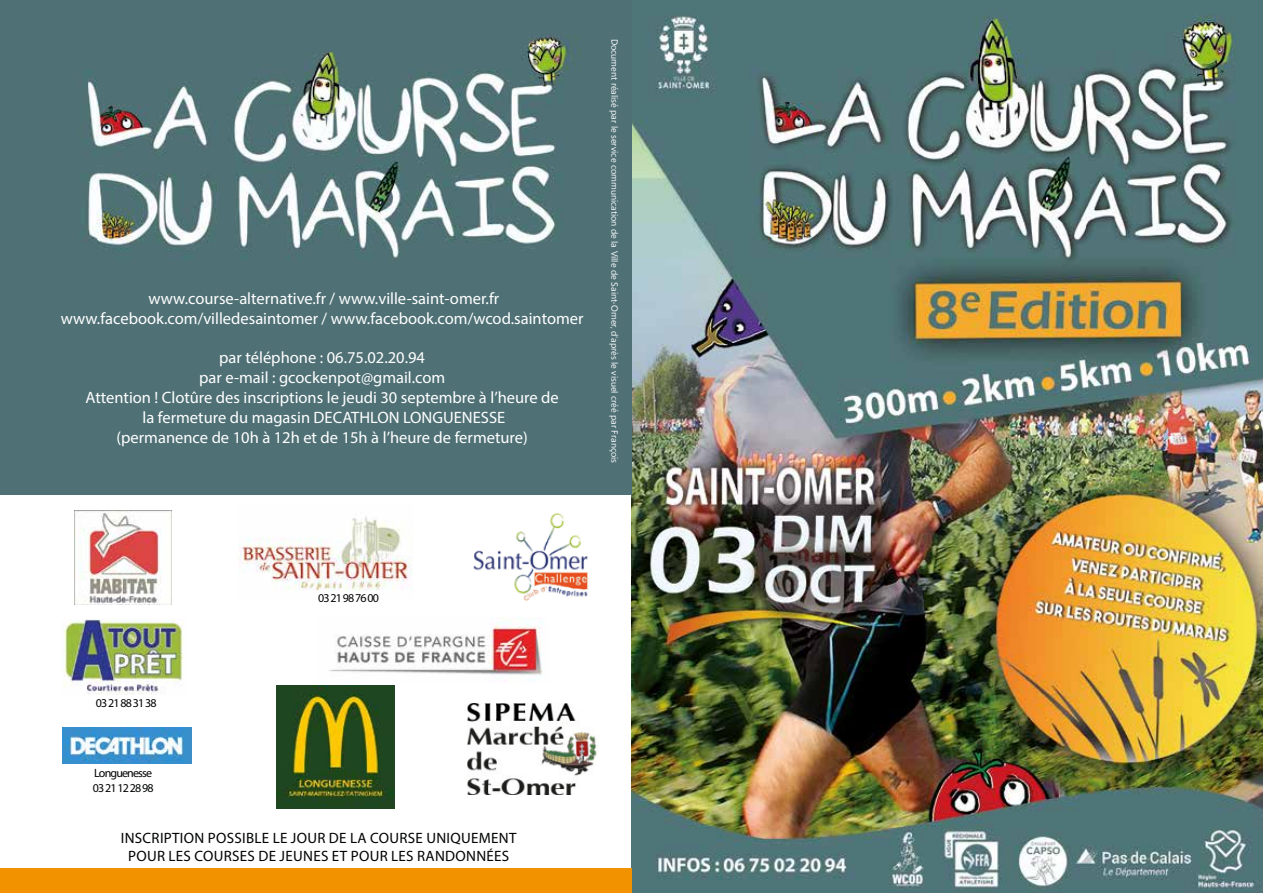
<style>
.page{position:relative;width:1263px;height:893px;background:#fff}
.page>*{position:absolute;margin:0;border:0;box-sizing:border-box;transform-origin:0 0}
.t1{font:16.5px/19.8px "Myriad Pro";color:#fff;text-align:center}
.t2{font:15px/18px "Myriad Pro";letter-spacing:.02em;color:#010202;text-align:center}
.t3{font:12px/14.4px "Myriad Pro";letter-spacing:-.07em;color:#010202}
.t4{font:9px "Nirmala UI";color:#fff}
</style>
<div class="page">
<img style="left:632px;top:0;width:631px;height:893px">
<div style="left:0;top:0;width:632px;height:494px;background:#4f7175"></div>
<img style="left:88px;top:35px;width:488px;height:225px">
<img style="left:239px;top:516px;width:173px;height:75px">
<img style="left:473px;top:512px;width:116px;height:89px">
<img style="left:63px;top:619px;width:120px;height:76px">
<img style="left:276px;top:685px;width:119px;height:124px">
<div style="left:0;top:868px;width:632px;height:25px;background:#f39200"></div>
<img style="left:62px;top:727px;width:130px;height:36px">
<img style="left:329px;top:617px;width:214px;height:59px">
<img style="left:74px;top:511px;width:97px;height:93px">
<img style="left:467px;top:704px;width:130px;height:91px">
<p class="t1" style="left:61px;top:288px;width:524px">www.course-alternative.fr / www.ville-saint-omer.fr www.facebook.com/villedesaintomer / www.facebook.com/wcod.saintomer</p>
<p class="t1" style="left:85px;top:348px;width:475px">par téléphone : 06.75.02.20.94<br>par e-mail : gcockenpot@gmail.com<br>Attention ! Clotûre des inscriptions le jeudi 30 septembre à l’heure de la fermeture du magasin DECATHLON LONGUENESSE<br>(permanence de 10h à 12h et de 15h à l’heure de fermeture)</p>
<p class="t4" style="left:622px;top:39px;width:426px;rotate:90deg">Document réalisé par le service communication de la Ville de Saint-Omer, d’après le visuel créé par François</p>
<p class="t3" style="left:96px;top:696px;width:62px">03 21 88 31 38</p>
<p class="t3" style="left:93px;top:766px;width:62px">Longuenesse<br>03 21 12 28 98</p>
<p class="t3" style="left:318px;top:591px;width:62px">03 21 98 76 00</p>
<p class="t2" style="left:121px;top:828px;width:397px">INSCRIPTION POSSIBLE LE JOUR DE LA COURSE UNIQUEMENT<br>POUR LES COURSES DE JEUNES ET POUR LES RANDONNÉES</p>
</div>
